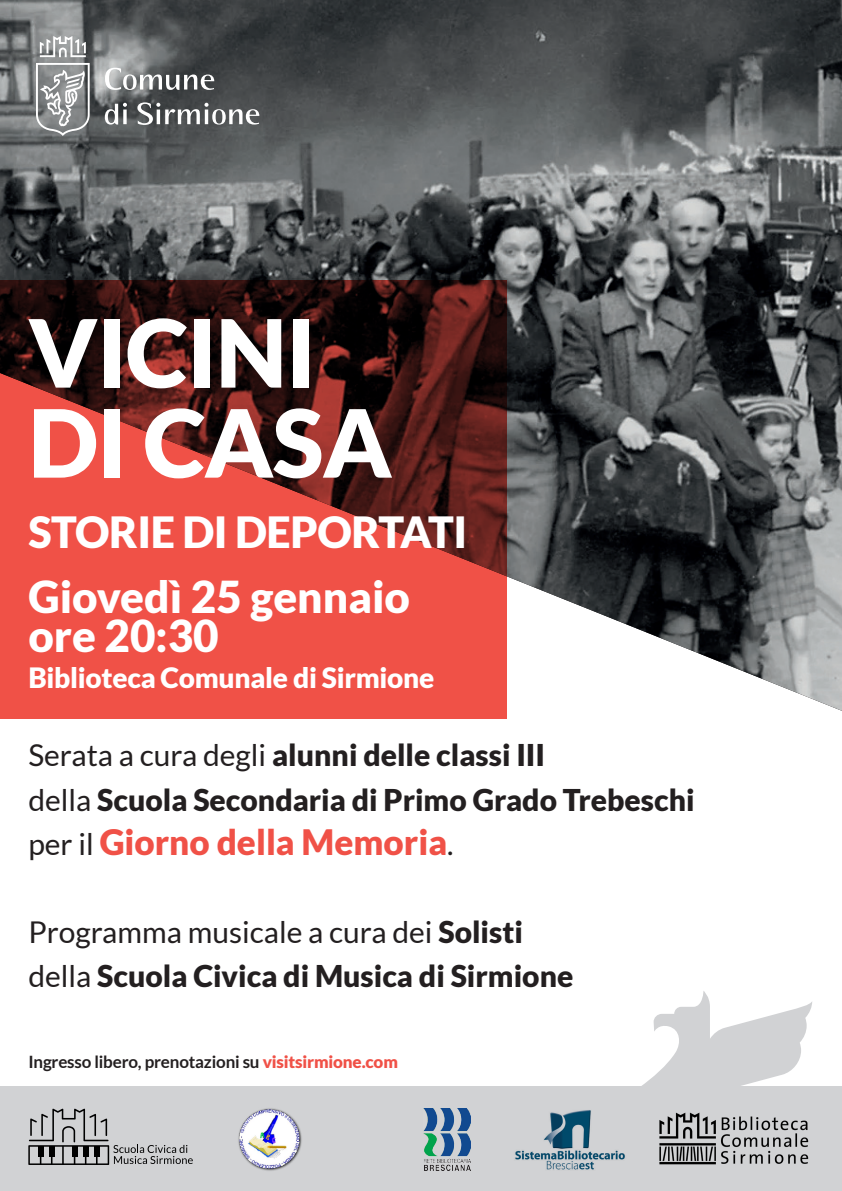
<style>
.page{position:relative;width:842px;height:1191px;background:#fff}
.page>*{position:absolute;margin:0;border:0;box-sizing:border-box;transform-origin:0 0}
.t1{font:900 94px "Lato";letter-spacing:-.01em;color:#fff}
.t2{font:900 44px "Lato";color:#fff}
.t3{font:900 43px "Lato";letter-spacing:-.01em;color:#fff}
.t4{font:900 35px "Lato";color:#f05147}
.t5{font:900 30px "Lato";color:#231f20}
.t6{font:30px "Lato";color:#231f20}
.t7{font:900 28px "Lato";letter-spacing:-.01em;color:#fff}
.t8{font:700 17px "Lato";letter-spacing:-.01em;color:#231f20}
.s1{font-weight:400}
.s2{font-weight:400;font-size:30px;color:#231f20}
.s3{font-weight:900}
.s4{font-weight:900;color:#f05147}
</style>
<div class="page">
<img style="left:0;top:0;width:842px;height:711px">
<svg style="left:642px;top:991px;width:170px;height:95px"></svg>
<div style="left:0;top:1086px;width:842px;height:105px;background:#d1d2d4"></div>
<svg style="left:36px;top:36px;width:223px;height:100px;background:#757879"></svg>
<svg style="left:0;top:281px;width:507px;height:438px;background:#a03630"></svg>
<img style="left:659px;top:1112px;width:150px;height:53px">
<img style="left:515px;top:1110px;width:110px;height:60px">
<svg style="left:28px;top:1108px;width:165px;height:57px"></svg>
<img style="left:238px;top:1108px;width:64px;height:63px">
<img style="left:424px;top:1108px;width:47px;height:63px">
<p class="t1" style="left:28px;top:298px;width:289px">VICINI</p>
<p class="t1" style="left:28px;top:388px;width:365px">DI CASA</p>
<p class="t3" style="left:28px;top:507px;width:440px">STORIE DI DEPORTATI</p>
<p class="t2" style="left:28px;top:571px;width:383px">Giovedì 25 gennaio</p>
<p class="t2" style="left:28px;top:610px;width:192px">ore 20:30</p>
<p class="t7" style="left:28px;top:661px;width:407px">Biblioteca Comunale di Sirmione</p>
<p class="t5" style="left:28px;top:738px;width:518px"><span class="s1">Serata a cura degli</span> alunni delle classi III</p>
<p class="t5" style="left:28px;top:782px;width:668px"><span class="s1">della</span> Scuola Secondaria di Primo Grado Trebeschi</p>
<p class="t4" style="left:28px;top:821px;width:427px"><span class="s2">per il</span> Giorno della Memoria<span class="s2">.</span></p>
<p class="t6" style="left:28px;top:915px;width:496px">Programma musicale a cura dei <span class="s3">Solisti</span></p>
<p class="t5" style="left:28px;top:958px;width:546px"><span class="s1">della</span> Scuola Civica di Musica di Sirmione</p>
<p class="t8" style="left:28px;top:1051px;width:371px">Ingresso libero, prenotazioni su <span class="s4">visitsirmione.com</span></p>
</div>
